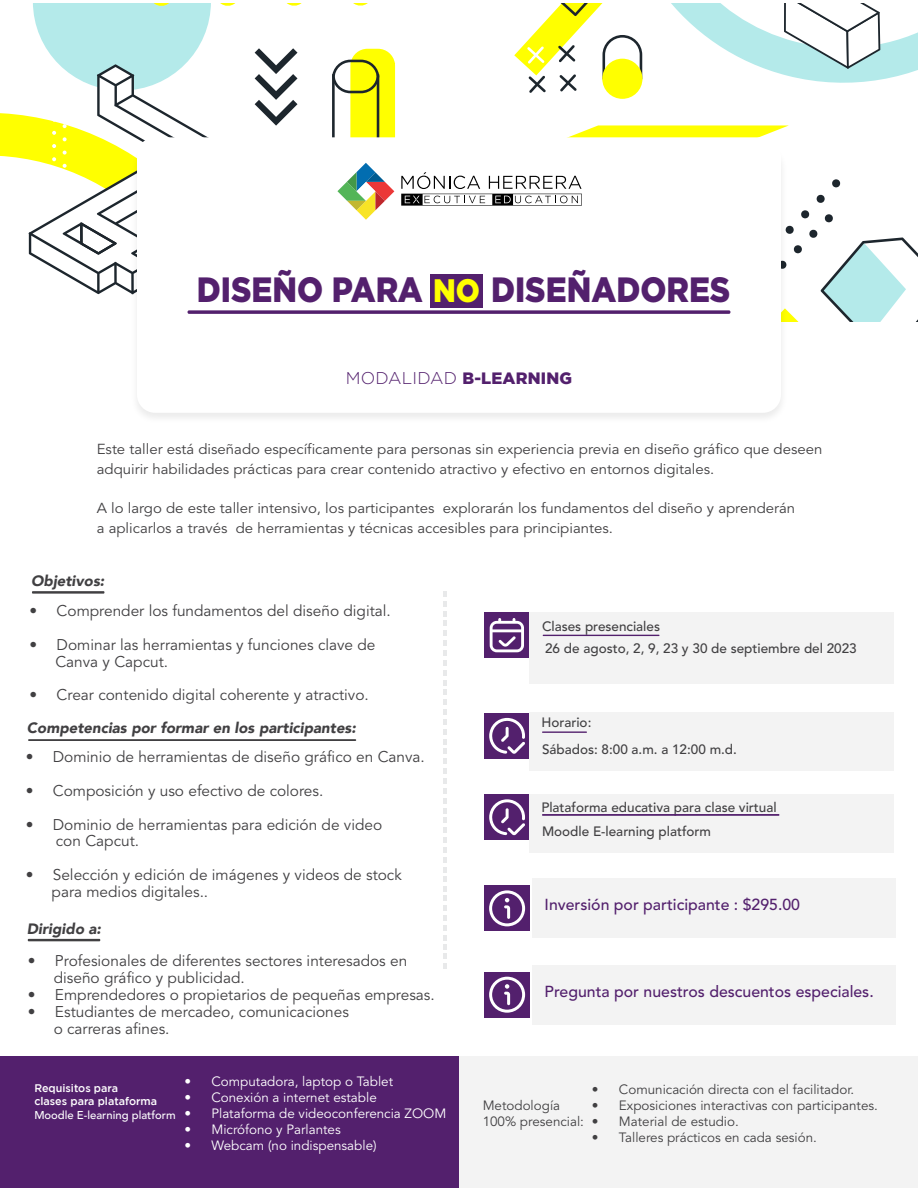
<style>
.page{position:relative;width:918px;height:1188px;background:#fff}
.page>*{position:absolute;margin:0;border:0;box-sizing:border-box;transform-origin:0 0}
.t1{font:900 35.1px "Gotham";color:#53206d;scale:.89 1}
.t2{font:900 16.35px "Gotham";letter-spacing:.01em;color:#53206d}
.t3{font:500 15.9px "Avenir";color:#53206d}
.t4{font:15.45px/16.8px "Avenir";color:#414042}
.t5{font:italic 900 15px "Avenir";color:#414042}
.t6{font:14.4px/19.6px "Avenir";color:#414042;scale:1.04 1}
.t7{font:500 13.5px "Avenir";color:#414042}
.t8{font:13.35px/16px "Avenir";color:#414042}
.t9{font:13.35px "Avenir";color:#fff}
.t10{font:500 11.25px "Avenir";color:#fff}
.t11{font:500 10.95px/13.2px "Gotham";color:#fff}
.s1{color:#ff0}
.s2{font-weight:300;font-size:17.1px}
</style>
<div class="page">
<svg style="left:0;top:113px;width:29px;height:141px"></svg>
<svg style="left:443px;top:591px;width:4px;height:378px"></svg>
<div style="left:484px;top:612px;width:46px;height:46px;background:#53206d"></div>
<div style="left:529px;top:612px;width:364px;height:72px;background:#f3f3f3"></div>
<div style="left:484px;top:713px;width:46px;height:46px;background:#53206d"></div>
<div style="left:529px;top:713px;width:364px;height:58px;background:#f3f3f3"></div>
<hr style="left:542px;top:731px;width:45px;height:2px;background:#53206d">
<svg style="left:490px;top:618px;width:34px;height:34px"></svg>
<svg style="left:489px;top:718px;width:36px;height:36px"></svg>
<div style="left:484px;top:795px;width:46px;height:45px;background:#53206d"></div>
<div style="left:529px;top:794px;width:364px;height:58px;background:#f3f3f3"></div>
<hr style="left:542px;top:814px;width:237px;height:2px;background:#53206d">
<svg style="left:489px;top:799px;width:36px;height:36px"></svg>
<div style="left:484px;top:886px;width:46px;height:45px;background:#53206d"></div>
<div style="left:532px;top:879px;width:364px;height:59px;background:#f3f3f3"></div>
<svg style="left:489px;top:890px;width:36px;height:36px"></svg>
<div style="left:484px;top:972px;width:46px;height:45px;background:#53206d"></div>
<div style="left:532px;top:965px;width:364px;height:59px;background:#f3f3f3"></div>
<svg style="left:489px;top:977px;width:36px;height:36px"></svg>
<hr style="left:32px;top:591px;width:72px;height:3px;background:#414042">
<hr style="left:28px;top:739px;width:328px;height:2px;background:#414042">
<div style="left:0;top:1056px;width:918px;height:132px;background:#f3f3f3"></div>
<div style="left:0;top:1056px;width:459px;height:132px;background:#53206d"></div>
<img style="left:137px;top:321px;width:662px;height:97px">
<div style="left:137px;top:137px;width:644px;height:276px;background:#fff;border-radius:18px"></div>
<svg style="left:30px;top:3px;width:888px;height:318px"></svg>
<svg style="left:188px;top:310px;width:542px;height:4px"></svg>
<div style="left:431px;top:274px;width:52px;height:34px;background:#53206d"></div>
<hr style="left:28px;top:939px;width:72px;height:2px;background:#414042">
<hr style="left:543px;top:635px;width:117px;height:1px;background:#53206d">
<h1 class="t1" style="left:197px;top:270px;width:601px">DISEÑO PARA <span class="s1">NO</span> DISEÑADORES</h1>
<p class="t2" style="left:346px;top:369px;width:228px"><span class="s2">MODALIDAD</span> B-LEARNING</p>
<p class="t6" style="left:97px;top:440px;width:699px">Este taller está diseñado específicamente para personas sin experiencia previa en diseño gráfico que deseen adquirir habilidades prácticas para crear contenido atractivo y efectivo en entornos digitales.</p>
<p class="t6" style="left:97px;top:499px;width:673px">A lo largo de este taller intensivo, los participantes explorarán los fundamentos del diseño y aprenderán a aplicarlos a través de herramientas y técnicas accesibles para principiantes.</p>
<p class="t5" style="left:31px;top:569px;width:75px">Objetivos:</p>
<p class="t4" style="left:30px;top:603px;width:363px">• Comprender los fundamentos del diseño digital.</p>
<p class="t4" style="left:55px;top:637px;width:322px;text-indent:-26px">• Dominar las herramientas y funciones clave de<br>Canva y Capcut.</p>
<p class="t4" style="left:30px;top:687px;width:341px">• Crear contenido digital coherente y atractivo.</p>
<p class="t5" style="left:27px;top:716px;width:331px">Competencias por formar en los participantes:</p>
<p class="t4" style="left:26px;top:749px;width:401px">• Dominio de herramientas de diseño gráfico en Canva.</p>
<p class="t4" style="left:26px;top:783px;width:299px">• Composición y uso efectivo de colores.</p>
<p class="t4" style="left:56px;top:816px;width:328px;text-indent:-30px">• Dominio de herramientas para edición de video con Capcut.</p>
<p class="t4" style="left:52px;top:867px;width:352px;text-indent:-26px">• Selección y edición de imágenes y videos de stock para medios digitales..</p>
<p class="t5" style="left:27px;top:916px;width:76px">Dirigido a:</p>
<p class="t4" style="left:54px;top:953px;width:355px;text-indent:-26px">• Profesionales de diferentes sectores interesados en diseño gráfico y publicidad.</p>
<p class="t4" style="left:28px;top:987px;width:408px">• Emprendedores o propietarios de pequeñas empresas.</p>
<p class="t4" style="left:54px;top:1004px;width:297px;text-indent:-26px">• Estudiantes de mercadeo, comunicaciones o carreras afines.</p>
<p class="t11" style="left:34px;top:1081px;width:124px">Requisitos para<br>clases para plataforma</p>
<p class="t10" style="left:34px;top:1106px;width:143px">Moodle E-learning platform</p>
<p class="t9" style="left:184px;top:1071px;width:210px">• Computadora, laptop o Tablet</p>
<p class="t9" style="left:184px;top:1087px;width:194px">• Conexión a internet estable</p>
<p class="t9" style="left:184px;top:1104px;width:263px">• Plataforma de videoconferencia ZOOM</p>
<p class="t9" style="left:184px;top:1120px;width:158px">• Micrófono y Parlantes</p>
<p class="t9" style="left:184px;top:1136px;width:194px">• Webcam (no indispensable)</p>
<p class="t7" style="left:542px;top:616px;width:120px">Clases presenciales</p>
<p class="t7" style="left:545px;top:638px;width:313px">26 de agosto, 2, 9, 23 y 30 de septiembre del 2023</p>
<p class="t7" style="left:541px;top:713px;width:52px">Horario:</p>
<p class="t7" style="left:542px;top:740px;width:196px">Sábados: 8:00 a.m. a 12:00 m.d.</p>
<p class="t7" style="left:541px;top:797px;width:237px">Plataforma educativa para clase virtual</p>
<p class="t7" style="left:542px;top:821px;width:171px">Moodle E-learning platform</p>
<p class="t3" style="left:545px;top:893px;width:257px">Inversión por participante : $295.00</p>
<p class="t3" style="left:545px;top:979px;width:331px">Pregunta por nuestros descuentos especiales.</p>
<p class="t8" style="left:483px;top:1098px;width:103px">Metodología<br>100% presencial:</p>
<p class="t8" style="left:592px;top:1082px;width:264px">• Comunicación directa con el facilitador.</p>
<p class="t8" style="left:592px;top:1098px;width:287px">• Exposiciones interactivas con participantes.</p>
<p class="t8" style="left:592px;top:1114px;width:148px">• Material de estudio.</p>
<p class="t8" style="left:592px;top:1130px;width:226px">• Talleres prácticos en cada sesión.</p>
</div>
